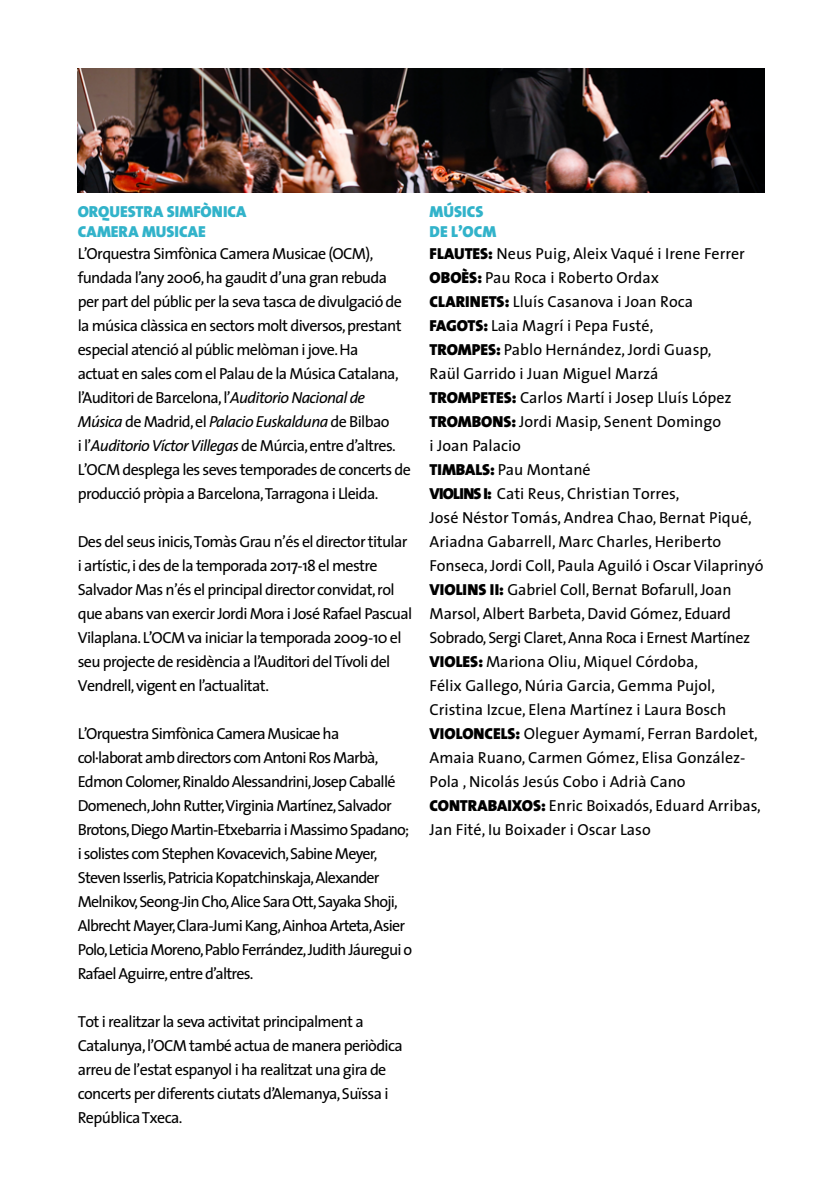
<style>
.page{position:relative;width:840px;height:1191px;background:#fff}
.page>*{position:absolute;margin:0;border:0;box-sizing:border-box;transform-origin:0 0}
.t1{font:16px/24px "The Sans";letter-spacing:-.04em;color:#000}
.t2{font:16px/24px "The Sans";color:#000}
.t3{font:16px/20px "The Sans Black Caps";color:#32b3ca}
.s1{font-style:italic}
.s2{font-family:"The Sans Black Caps"}
</style>
<div class="page">
<img style="left:78px;top:68px;width:686px;height:125px">
<p class="t3" style="left:78px;top:201px;width:170px">ORQUESTRA SIMFÒNICA<br>CAMERA MUSICAE</p>
<p class="t3" style="left:429px;top:201px;width:68px">MÚSICS<br>DE L’OCM</p>
<p class="t1" style="left:78px;top:241px;width:334px">L’Orquestra Simfònica Camera Musicae (OCM), fundada l’any 2006, ha gaudit d’una gran rebuda per part del públic per la seva tasca de divulgació de la música clàssica en sectors molt diversos, prestant especial atenció al públic melòman i jove. Ha<br>actuat en sales com el Palau de la Música Catalana, l’Auditori de Barcelona, l’<span class="s1">Auditorio Nacional de Música</span> de Madrid, el <span class="s1">Palacio Euskalduna</span> de Bilbao<br>i l’<span class="s1">Auditorio Víctor Villegas</span> de Múrcia, entre d’altres.<br>L’OCM desplega les seves temporades de concerts de producció pròpia a Barcelona,Tarragona i Lleida.</p>
<p class="t1" style="left:78px;top:529px;width:336px">Des del seus inicis,Tomàs Grau n’és el director titular i artístic, i des de la temporada 2017-18 el mestre Salvador Mas n’és el principal director convidat, rol que abans van exercir Jordi Mora i José Rafael Pascual Vilaplana. L’OCM va iniciar la temporada 2009-10 el seu projecte de residència a l’Auditori del Tívoli del Vendrell, vigent en l’actualitat.</p>
<p class="t1" style="left:78px;top:721px;width:336px">L’Orquestra Simfònica Camera Musicae ha<br>col·laborat amb directors com Antoni Ros Marbà, Edmon Colomer, Rinaldo Alessandrini, Josep Caballé Domenech, John Rutter,Virginia Martínez, Salvador Brotons, Diego Martin-Etxebarria i Massimo Spadano; i solistes com Stephen Kovacevich, Sabine Meyer, Steven Isserlis, Patricia Kopatchinskaja, Alexander Melnikov, Seong-Jin Cho, Alice Sara Ott, Sayaka Shoji, Albrecht Mayer, Clara-Jumi Kang, Ainhoa Arteta, Asier Polo, Leticia Moreno, Pablo Ferrández, Judith Jáuregui o Rafael Aguirre, entre d’altres.</p>
<p class="t1" style="left:78px;top:1009px;width:326px">Tot i realitzar la seva activitat principalment a Catalunya, l’OCM també actua de manera periòdica arreu de l’estat espanyol i ha realitzat una gira de concerts per diferents ciutats d’Alemanya, Suïssa i República Txeca.</p>
<p class="t2" style="left:429px;top:241px;width:335px"><span class="s2">FLAUTES:</span> Neus Puig, Aleix Vaqué i Irene Ferrer <span class="s2">OBOÈS:</span> Pau Roca i Roberto Ordax<br><span class="s2">CLARINETS:</span> Lluís Casanova i Joan Roca<br><span class="s2">FAGOTS:</span> Laia Magrí i Pepa Fusté,<br><span class="s2">TROMPES:</span> Pablo Hernández, Jordi Guasp,<br>Raül Garrido i Juan Miguel Marzá<br><span class="s2">TROMPETES:</span> Carlos Martí i Josep Lluís López <span class="s2">TROMBONS:</span> Jordi Masip, Senent Domingo<br>i Joan Palacio<br><span class="s2">TIMBALS:</span> Pau Montané<br><span class="s2">VIOLINS I:</span> Cati Reus, Christian Torres,<br>José Néstor Tomás, Andrea Chao, Bernat Piqué, Ariadna Gabarrell, Marc Charles, Heriberto Fonseca, Jordi Coll, Paula Aguiló i Oscar Vilaprinyó <span class="s2">VIOLINS II:</span> Gabriel Coll, Bernat Bofarull, Joan Marsol, Albert Barbeta, David Gómez, Eduard Sobrado, Sergi Claret, Anna Roca i Ernest Martínez <span class="s2">VIOLES:</span> Mariona Oliu, Miquel Córdoba,<br>Félix Gallego, Núria Garcia, Gemma Pujol, Cristina Izcue, Elena Martínez i Laura Bosch <span class="s2">VIOLONCELS:</span> Oleguer Aymamí, Ferran Bardolet, Amaia Ruano, Carmen Gómez, Elisa González-Pola , Nicolás Jesús Cobo i Adrià Cano <span class="s2">CONTRABAIXOS:</span> Enric Boixadós, Eduard Arribas, Jan Fité, Iu Boixader i Oscar Laso</p>
</div>
